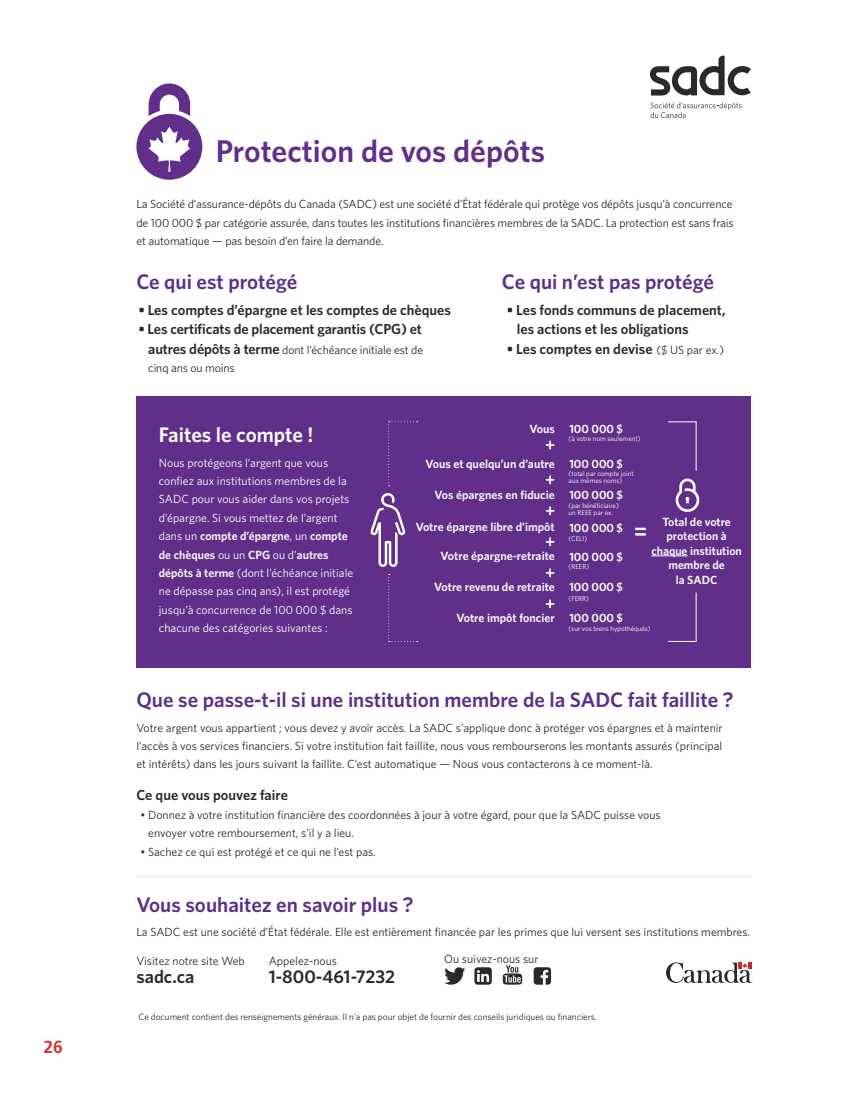
<style>
.page{position:relative;width:851px;height:1103px;background:#fff}
.page>*{position:absolute;margin:0;border:0;box-sizing:border-box;transform-origin:0 0}
.t1{font:600 31.5px "Whitney";color:#612e89}
.t2{font:600 21px "Whitney";color:#5d3088}
.t3{font:600 21px "Whitney";color:#fff}
.t4{font:600 18.38px "Whitney";color:#29292a}
.t5{font:700 17.5px "Frutiger";color:#ce3931}
.t6{font:600 14.35px/19.8px "Whitney";color:#29292a}
.t7{font:11.9px/18.4px "Whitney";color:#29292a;text-align:justify}
.t8{font:11.9px/18.4px "Whitney";color:#fff}
.t9{font:600 11.9px/14.3px "Whitney";color:#fff;text-align:center}
.t10{font:9.1px "Whitney";color:#29292a}
.t11{font:7px/7px "Whitney";color:#fff}
.s1{font-weight:600;font-size:14.35px}
.s2{font-weight:400;font-size:11.9px}
.s3{font-weight:600}
</style>
<div class="page">
<div style="left:136px;top:396px;width:615px;height:271px;background:#612e89"></div>
<svg style="left:136px;top:83px;width:66px;height:97px"></svg>
<svg style="left:444px;top:967px;width:21px;height:17px"></svg>
<svg style="left:503px;top:965px;width:19px;height:19px"></svg>
<svg style="left:474px;top:967px;width:18px;height:17px"></svg>
<svg style="left:666px;top:962px;width:86px;height:21px"></svg>
<hr style="left:136px;top:875px;width:615px;height:2px;background:#efecf6">
<svg style="left:533px;top:967px;width:18px;height:17px"></svg>
<svg style="left:650px;top:102px;width:91px;height:16px"></svg>
<svg style="left:650px;top:55px;width:101px;height:41px"></svg>
<hr style="left:651px;top:555px;width:36px;height:1px;background:#fff">
<svg style="left:667px;top:421px;width:32px;height:221px"></svg>
<svg style="left:370px;top:493px;width:35px;height:74px"></svg>
<svg style="left:388px;top:421px;width:29px;height:65px"></svg>
<svg style="left:388px;top:574px;width:29px;height:68px"></svg>
<svg style="left:546px;top:441px;width:8px;height:8px"></svg>
<svg style="left:546px;top:475px;width:8px;height:9px"></svg>
<svg style="left:546px;top:506px;width:8px;height:9px"></svg>
<svg style="left:546px;top:537px;width:8px;height:9px"></svg>
<svg style="left:546px;top:568px;width:8px;height:9px"></svg>
<svg style="left:546px;top:599px;width:8px;height:9px"></svg>
<svg style="left:635px;top:527px;width:10px;height:8px"></svg>
<h3 class="t5" style="left:44px;top:1040px;width:21px">26</h3>
<h1 class="t1" style="left:216px;top:133px;width:331px">Protection de vos dépôts</h1>
<p class="t7" style="left:136px;top:195px;width:598px">La Société d’assurance-dépôts du Canada (SADC) est une société d’État fédérale qui protège vos dépôts jusqu’à concurrence de 100 000 $ par catégorie assurée, dans toutes les institutions financières membres de la SADC. La protection est sans frais et automatique — pas besoin d’en faire la demande.</p>
<h2 class="t2" style="left:136px;top:269px;width:162px">Ce qui est protégé</h2>
<p class="t6" style="left:138px;top:300px;width:314px">• Les comptes d’épargne et les comptes de chèques</p>
<p class="t6" style="left:138px;top:319px;width:285px">• Les certificats de placement garantis (CPG) et</p>
<p class="t7" style="left:148px;top:340px;width:276px"><span class="s1">autres dépôts à terme</span> dont l’échéance initiale est de cinq ans ou moins</p>
<h2 class="t2" style="left:502px;top:269px;width:214px">Ce qui n’est pas protégé</h2>
<p class="t6" style="left:516px;top:300px;width:210px;text-indent:-10px">• Les fonds communs de placement, les actions et les obligations</p>
<p class="t6" style="left:507px;top:339px;width:219px">• Les comptes en devise <span class="s2">($ US par ex.)</span></p>
<h2 class="t3" style="left:159px;top:423px;width:156px">Faites le compte !</h2>
<p class="t8" style="left:159px;top:453px;width:196px">Nous protégeons l’argent que vous confiez aux institutions membres de la SADC pour vous aider dans vos projets d’épargne. Si vous mettez de l’argent dans un <span class="s3">compte d’épargne</span>, un <span class="s3">compte de chèques</span> ou un <span class="s3">CPG</span> ou d’<span class="s3">autres dépôts à terme</span> (dont l’échéance initiale ne dépasse pas cinq ans), il est protégé jusqu’à concurrence de 100 000 $ dans chacune des catégories suivantes :</p>
<p class="t9" style="left:529px;top:421px;width:95px">Vous 100 000 $</p>
<p class="t9" style="left:569px;top:456px;width:55px">100 000 $</p>
<p class="t9" style="left:569px;top:487px;width:55px">100 000 $</p>
<p class="t9" style="left:569px;top:520px;width:55px">100 000 $</p>
<p class="t9" style="left:569px;top:549px;width:55px">100 000 $</p>
<p class="t9" style="left:569px;top:580px;width:55px">100 000 $</p>
<p class="t9" style="left:569px;top:611px;width:55px">100 000 $</p>
<p class="t11" style="left:568px;top:435px;width:73px">(à votre nom seulement)</p>
<p class="t11" style="left:568px;top:470px;width:67px">(total par compte joint aux mêmes noms)</p>
<p class="t11" style="left:568px;top:502px;width:52px">(par bénéficiaire) un REEE par ex.</p>
<p class="t11" style="left:568px;top:535px;width:20px">(CELI)</p>
<p class="t11" style="left:568px;top:563px;width:22px">(REER)</p>
<p class="t11" style="left:568px;top:594px;width:22px">(FERR)</p>
<p class="t11" style="left:568px;top:625px;width:84px">(sur vos biens hypothéqués)</p>
<p class="t9" style="left:425px;top:456px;width:131px">Vous et quelqu’un d’autre</p>
<p class="t9" style="left:434px;top:487px;width:122px">Vos épargnes en fiducie</p>
<p class="t9" style="left:415px;top:520px;width:141px">Votre épargne libre d’impôt</p>
<p class="t9" style="left:440px;top:549px;width:116px">Votre épargne-retraite</p>
<p class="t9" style="left:434px;top:579px;width:122px">Votre revenu de retraite</p>
<p class="t9" style="left:456px;top:610px;width:100px">Votre impôt foncier</p>
<p class="t9" style="left:651px;top:514px;width:92px">Total de votre protection à chaque institution membre de<br>la SADC</p>
<h2 class="t2" style="left:136px;top:687px;width:598px">Que se passe-t-il si une institution membre de la SADC fait faillite ?</h2>
<p class="t7" style="left:136px;top:718px;width:587px">Votre argent vous appartient ; vous devez y avoir accès. La SADC s’applique donc à protéger vos épargnes et à maintenir l’accès à vos services financiers. Si votre institution fait faillite, nous vous rembourserons les montants assurés (principal et intérêts) dans les jours suivant la faillite. C’est automatique — Nous vous contacterons à ce moment-là.</p>
<p class="t6" style="left:136px;top:785px;width:153px">Ce que vous pouvez faire</p>
<p class="t7" style="left:148px;top:805px;width:514px;text-indent:-8px">• Donnez à votre institution financière des coordonnées à jour à votre égard, pour que la SADC puisse vous envoyer votre remboursement, s’il y a lieu.</p>
<p class="t7" style="left:140px;top:842px;width:237px">• Sachez ce qui est protégé et ce qui ne l’est pas.</p>
<h2 class="t2" style="left:136px;top:892px;width:278px">Vous souhaitez en savoir plus ?</h2>
<p class="t7" style="left:136px;top:922px;width:615px">La SADC est une société d’État fédérale. Elle est entièrement financée par les primes que lui versent ses institutions membres.</p>
<p class="t7" style="left:269px;top:951px;width:70px">Appelez-nous</p>
<h3 class="t4" style="left:269px;top:966px;width:128px">1-800-461-7232</h3>
<p class="t7" style="left:444px;top:949px;width:96px">Ou suivez-nous sur</p>
<p class="t7" style="left:136px;top:951px;width:110px">Visitez notre site Web</p>
<h3 class="t4" style="left:136px;top:965px;width:59px">sadc.ca</h3>
<p class="t10" style="left:138px;top:1011px;width:459px">Ce document contient des renseignements généraux. Il n’a pas pour objet de fournir des conseils juridiques ou financiers.</p>
</div>
